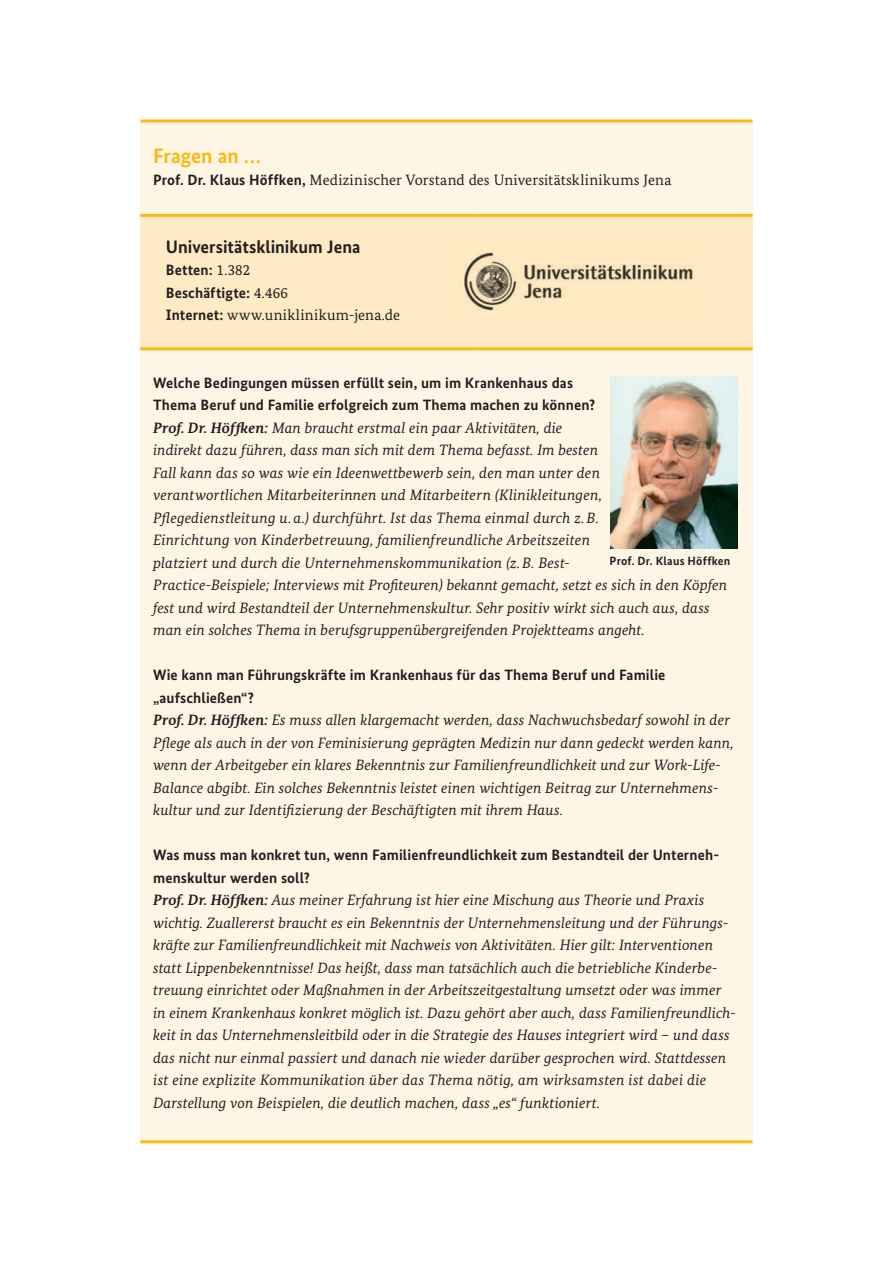
<style>
.page{position:relative;width:893px;height:1263px;background:#fff}
.page>*{position:absolute;margin:0;border:0;box-sizing:border-box;transform-origin:0 0}
.t1{font:700 21px "Bundes Sans";letter-spacing:-.005em;color:#fcb814}
.t2{font:700 18px "Bundes Sans";color:#231f20}
.t3{font:italic 15px/22.5px "Bundes Serif";letter-spacing:.01em;color:#231f20}
.t4{font:15px/22.5px "Bundes Serif";letter-spacing:.015em;color:#231f20}
.t5{font:700 12px "Bundes Sans";letter-spacing:.015em;color:#231f20}
.s1{font-family:"Bundes Sans";font-weight:700}
.s2{font-family:"Bundes Sans";font-weight:700;font-style:normal}
.s3{font-weight:700}
</style>
<div class="page">
<div style="left:140px;top:123px;width:613px;height:1017px;background:#fef6e5"></div>
<hr style="left:140px;top:119px;width:613px;height:3px;background:#fcb814">
<hr style="left:140px;top:1140px;width:613px;height:3px;background:#fcb814">
<div style="left:140px;top:217px;width:613px;height:130px;background:#feeac4"></div>
<hr style="left:140px;top:214px;width:337px;height:3px;background:#fcb814">
<hr style="left:477px;top:214px;width:276px;height:3px;background:#fcb814">
<hr style="left:140px;top:347px;width:337px;height:3px;background:#fcb814">
<hr style="left:477px;top:347px;width:276px;height:3px;background:#fcb814">
<img style="left:611px;top:376px;width:127px;height:172px">
<img style="left:455px;top:240px;width:243px;height:74px">
<h3 class="t1" style="left:153px;top:143px;width:109px">Fragen an …</h3>
<p class="t4" style="left:153px;top:169px;width:520px"><span class="s1">Prof. Dr. Klaus Höffken,</span> Medizinischer Vorstand des Universitätsklinikums Jena</p>
<p class="t2" style="left:166px;top:236px;width:196px">Universitätsklinikum Jena</p>
<p class="t4" style="left:166px;top:259px;width:236px"><span class="s1">Betten:</span> 1.382<br><span class="s1">Beschäftigte:</span> 4.466<br><span class="s1">Internet:</span> www.uniklinikum-jena.de</p>
<p class="t3" style="left:153px;top:371px;width:575px"><span class="s2">Welche Bedingungen müssen erfüllt sein, um im Krankenhaus das<br>Thema Beruf und Familie erfolgreich zum Thema machen zu können?<br></span><span class="s3">Prof. Dr. Höffken:</span> Man braucht erstmal ein paar Aktivitäten, die<br>indirekt dazu führen, dass man sich mit dem Thema befasst. Im besten<br>Fall kann das so was wie ein Ideenwettbewerb sein, den man unter den<br>verantwortlichen Mitarbeiterinnen und Mitarbeitern (Klinikleitungen, Pflegedienstleitung u. a.) durchführt. Ist das Thema einmal durch z. B.<br>Einrichtung von Kinderbetreuung, familienfreundliche Arbeitszeiten<br>platziert und durch die Unternehmenskommunikation (z. B. Best-<br>Practice-Beispiele; Interviews mit Profiteuren) bekannt gemacht, setzt es sich in den Köpfen fest und wird Bestandteil der Unternehmenskultur. Sehr positiv wirkt sich auch aus, dass man ein solches Thema in berufsgruppenübergreifenden Projektteams angeht.</p>
<p class="t3" style="left:153px;top:664px;width:582px"><span class="s2">Wie kann man Führungskräfte im Krankenhaus für das Thema Beruf und Familie „aufschließen“?<br></span><span class="s3">Prof. Dr. Höffken:</span> Es muss allen klargemacht werden, dass Nachwuchsbedarf sowohl in der Pflege als auch in der von Feminisierung geprägten Medizin nur dann gedeckt werden kann, wenn der Arbeitgeber ein klares Bekenntnis zur Familienfreundlichkeit und zur Work-Life-Balance abgibt. Ein solches Bekenntnis leistet einen wichtigen Beitrag zur Unternehmens&shy;kultur und zur Identifizierung der Beschäftigten mit ihrem Haus.</p>
<p class="t3" style="left:153px;top:844px;width:584px"><span class="s2">Was muss man konkret tun, wenn Familienfreundlichkeit zum Bestandteil der Unterneh&shy;menskultur werden soll?<br></span><span class="s3">Prof. Dr. Höffken:</span> Aus meiner Erfahrung ist hier eine Mischung aus Theorie und Praxis wichtig. Zuallererst braucht es ein Bekenntnis der Unternehmensleitung und der Führungs&shy;kräfte zur Familienfreundlichkeit mit Nachweis von Aktivitäten. Hier gilt: Interventionen statt Lippenbekenntnisse! Das heißt, dass man tatsächlich auch die betriebliche Kinderbe&shy;treuung einrichtet oder Maßnahmen in der Arbeitszeitgestaltung umsetzt oder was immer in einem Krankenhaus konkret möglich ist. Dazu gehört aber auch, dass Familienfreundlich&shy;keit in das Unternehmensleitbild oder in die Strategie des Hauses integriert wird – und dass das nicht nur einmal passiert und danach nie wieder darüber gesprochen wird. Stattdessen ist eine explizite Kommunikation über das Thema nötig, am wirksamsten ist dabei die Darstellung von Beispielen, die deutlich machen, dass „es“ funktioniert.</p>
<p class="t5" style="left:610px;top:553px;width:122px">Prof. Dr. Klaus Höffken</p>
</div>
